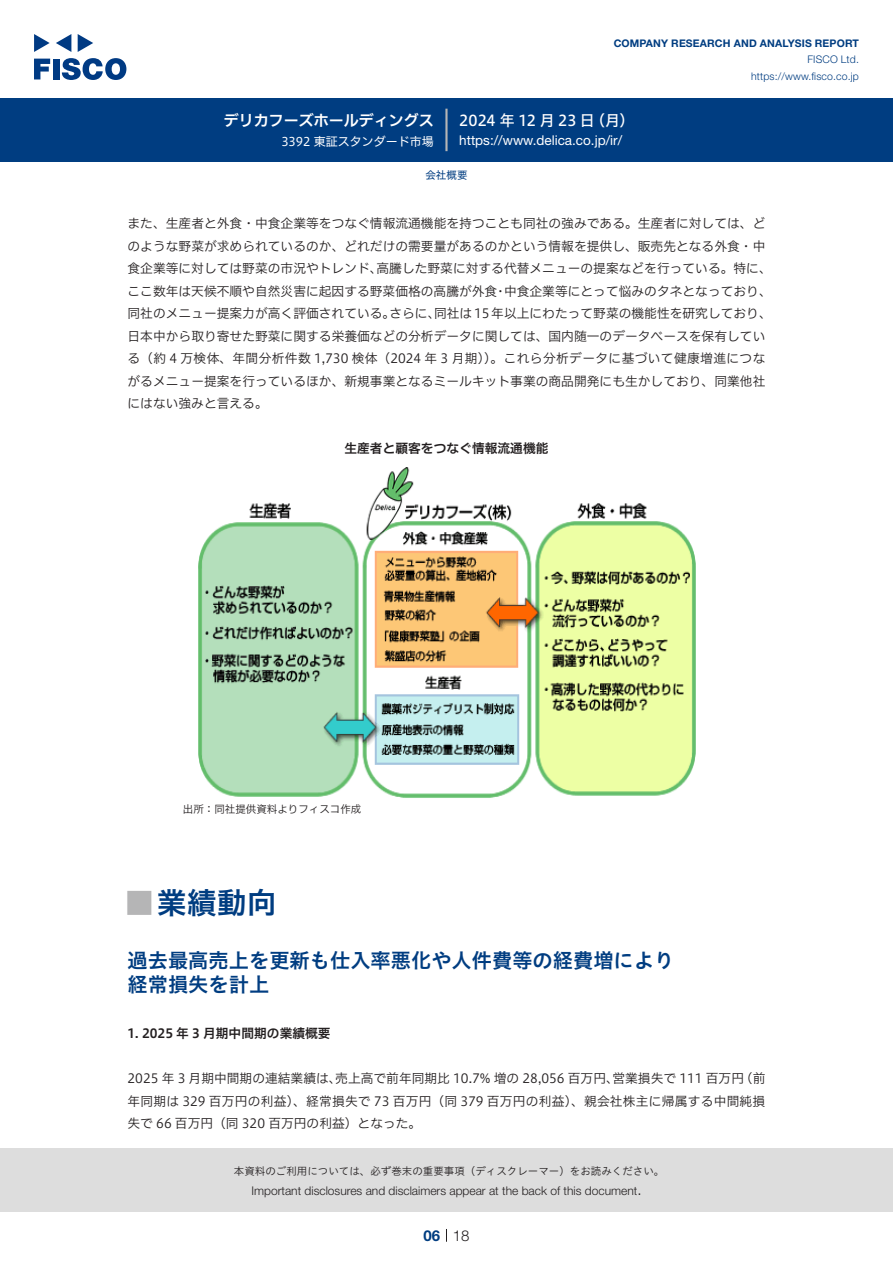
<style>
.page{position:relative;width:893px;height:1263px;background:#fff}
.page>*{position:absolute;margin:0;border:0;box-sizing:border-box;transform-origin:0 0}
.t1{font:30px "Hiragino UD Sans Std N W6";color:#003d81}
.t2{font:24px "Hiragino UD Sans Std N W6";color:#b5b5b6}
.中タイトル{font:20.25px/24px "Hiragino UD Sans Std W6";color:#003d81}
.t3{font:15px "Hiragino UD Sans F Std N W5";letter-spacing:.005em;color:#fff}
.t4{font:15px "Hiragino UD Sans F Std N W6";color:#fff}
.t5{font:300 15px "Helvetica Neue LT Std";color:#231f20}
.t6{font:700 15px "Helvetica Neue LT Std";color:#003d81}
.t7{font:13.5px "Helvetica Neue LT Std";color:#fff}
.本文{font:12.75px/22.5px "Hiragino UD Sans F Std N W3";color:#231f20}
.小タイトル{font:12.75px "Hiragino UD Sans F Std N W6";color:#231f20}
.チャートタイトル{font:12.75px "Hiragino UD Sans F Std N W6";color:#231f20}
.t8{font:300 12px "Helvetica Neue LT Std";color:#231f20}
.t9{font:12px "Hiragino UD Sans F Std N W4";color:#fff}
.t10{font:10.5px "Hiragino UD Sans Std W3";color:#231f20}
.t11{font:700 10.5px "Helvetica Neue LT Std";letter-spacing:.015em;color:#003d81}
.t12{font:300 10.5px/16.5px "Helvetica Neue LT Std";letter-spacing:.015em;color:#003d81;text-align:right}
.表組み基本スタイル{font:10.5px "Hiragino UD Sans F Std N W3";color:#231f20}
.ヘッダー{font:10.5px "Hiragino UD Sans F Std N W4";color:#003d81}
</style>
<div class="page">
<div style="left:0;top:1148px;width:893px;height:64px;background:#ddd"></div>
<svg style="left:34px;top:59px;width:16px;height:20px"></svg>
<div style="left:53px;top:59px;width:6px;height:20px;background:#003a83"></div>
<svg style="left:62px;top:58px;width:64px;height:22px"></svg>
<svg style="left:34px;top:34px;width:16px;height:18px"></svg>
<svg style="left:78px;top:34px;width:15px;height:18px"></svg>
<svg style="left:56px;top:34px;width:15px;height:18px"></svg>
<div style="left:0;top:98px;width:893px;height:64px;background:#003d81"></div>
<hr style="left:445px;top:109px;width:3px;height:42px;background:#b5b5b6">
<svg style="left:446px;top:1229px;width:1px;height:13px"></svg>
<img style="left:198px;top:467px;width:498px;height:331px">
<p class="t4" style="left:224px;top:109px;width:212px">デリカフーズホールディングス</p>
<p class="t9" style="left:281px;top:132px;width:154px">3392 東証スタンダード市場</p>
<p class="t11" style="left:614px;top:37px;width:247px">COMPANY RESEARCH AND ANALYSIS REPORT</p>
<p class="t12" style="left:751px;top:51px;width:109px">FISCO Ltd. https://www.fisco.co j p.</p>
<p class="t3" style="left:590px;top:109px;width:46px">（月(</p>
<p class="t3" style="left:459px;top:109px;width:137px">2024 年 12 月23 日</p>
<p class="t7" style="left:459px;top:132px;width:164px">https://www.delica. c o j p. /i r/</p>
<p class="ヘッダー" style="left:425px;top:167px;width:43px">会社概要</p>
<p class="本文" style="left:128px;top:211px;width:639px">また、生産者と外食・中食企業等をつなぐ情報流通機能を持つことも同社の強みである。生産者に対しては、ど</p>
<p class="本文" style="left:128px;top:234px;width:639px">のような野菜が求められているのか、どれだけの需要量があるのかという情報を提供し、販売先となる外食・中</p>
<p class="本文" style="left:376px;top:256px;width:397px">高騰した野菜に対する代替メニューの提案などを行っている。特に、</p>
<p class="本文" style="left:128px;top:256px;width:256px">食企業等に対しては野菜の市況やトレンド、</p>
<p class="本文" style="left:434px;top:279px;width:339px;text-indent:-306px">ここ数年は天候不順や自然災害に起因する野菜価格の高騰が外食<br>同社は15 年以上にわたって野菜の機能性を研究しており、</p>
<p class="本文" style="left:504px;top:279px;width:269px">中食企業等にとって悩みのタネとなっており、</p>
<p class="本文" style="left:494px;top:279px;width:14px">・</p>
<p class="本文" style="left:128px;top:301px;width:639px">同社のメニュー提案力が高く評価されている。<br>日本中から取り寄せた野菜に関する栄養価などの分析データに関しては、国内随一のデータベースを保有している（約 4 万検体、年間分析件数 1,730 検体（2024 年 3 月期））。これら分析データに基づいて健康増進につながるメニュー提案を行っているほか、新規事業となるミールキット事業の商品開発にも生かしており、同業他社にはない強みと言える。</p>
<p class="チャートタイトル" style="left:344px;top:439px;width:206px">生産者と顧客をつなぐ情報流通機能</p>
<p class="本文" style="left:389px;top:301px;width:52px">さらに、</p>
<p class="表組み基本スタイル" style="left:183px;top:801px;width:180px">出所：同社提供資料よりフィスコ作成</p>
<p class="t1" style="left:157px;top:880px;width:121px">業績動向</p>
<p class="t2" style="left:128px;top:884px;width:25px">█</p>
<p class="中タイトル" style="left:128px;top:947px;width:548px">過去最高売上を更新も仕入率悪化や人件費等の経費増により経常損失を計上</p>
<p class="小タイトル" style="left:128px;top:1023px;width:205px">1. 2025 年 3 月期中間期の業績概要</p>
<p class="本文" style="left:335px;top:1066px;width:285px">売上高で前年同期比 10.7% 増の 28,056 百万円、</p>
<p class="本文" style="left:740px;top:1066px;width:27px">（前</p>
<p class="本文" style="left:128px;top:1066px;width:639px">2025 年 3 月期中間期の連結業績は、<br>年同期は 329 百万円の利益）、経常損失で 73 百万円（同 379 百万円の利益）、親会社株主に帰属する中間純損失で 66 百万円（同 320 百万円の利益）となった。</p>
<p class="本文" style="left:612px;top:1066px;width:133px">営業損失で 111 百万円</p>
<p class="t10" style="left:234px;top:1163px;width:432px">本資料のご利用については、必ず巻末の重要事項（ディスクレーマー）をお読みください。</p>
<p class="t5" style="left:637px;top:1180px;width:6px">.</p>
<p class="t8" style="left:251px;top:1183px;width:387px">Important disclosures and disclaimers appear at the back of this document</p>
<p class="t6" style="left:423px;top:1226px;width:18px">06</p>
<p class="t5" style="left:453px;top:1226px;width:18px">18</p>
</div>
